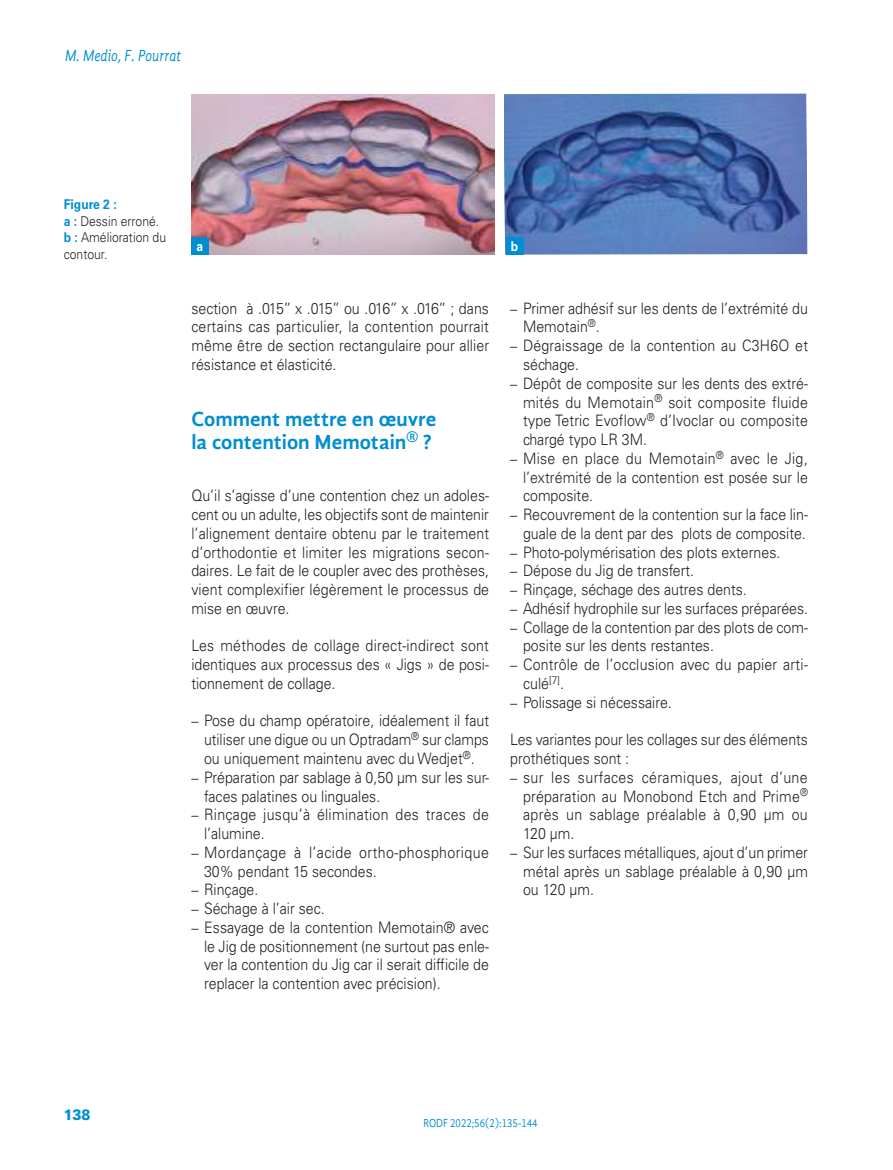
<style>
.page{position:relative;width:893px;height:1170px;background:#fff}
.page>*{position:absolute;margin:0;border:0;box-sizing:border-box;transform-origin:0 0}
.t1{font:700 21px/22.5px "Gandhi Sans";color:#008ed0}
.t2{font:italic 16.5px "Gandhi Sans";color:#008ed0;scale:.82 1}
.t3{font:300 15.75px/18.8px "Univers";color:#241f1f;text-align:justify;scale:.9 1}
.t4{font:300 15.75px/18.8px "Univers";letter-spacing:.03em;color:#241f1f;scale:.9 1}
.t5{font:300 15.75px/18.8px "Univers";letter-spacing:.02em;color:#241f1f;scale:.9 1}
.t6{font:900 15px "Univers";color:#008ed0;scale:.9 1}
.t7{font:300 13.5px/16.5px "Univers";color:#241f1f;scale:.9 1}
.t8{font:700 13.5px "Univers";color:#fff;scale:.9 1}
.t9{font:12px "Gandhi Sans";color:#008ed0;scale:.82 1}
.s1{font-weight:700;color:#008ed0}
.s2{font-family:"Avenir LT Std"}
</style>
<div class="page">
<img style="left:191px;top:94px;width:303px;height:160px">
<img style="left:504px;top:94px;width:303px;height:160px">
<div style="left:506px;top:237px;width:17px;height:17px;background:#008ed0"></div>
<div style="left:191px;top:237px;width:17px;height:17px;background:#008ed0"></div>
<p class="t2" style="left:65px;top:46px;width:143px">M. Medio, F. Pourrat</p>
<p class="t7" style="left:64px;top:196px;width:115px"><span class="s1">Figure 2 :<br>a :</span> Dessin erroné. <span class="s1">b :</span> Amélioration du contour.</p>
<p class="t8" style="left:196px;top:238px;width:9px">a</p>
<p class="t8" style="left:511px;top:238px;width:10px">b</p>
<p class="t3" style="left:191px;top:299px;width:332px">section à .015’’ x .015’’ ou .016’’ x .016’’ ; dans certains cas particulier, la contention pourrait même être de section rectangulaire pour allier résistance et élasticité.</p>
<h1 class="t1" style="left:191px;top:408px;width:246px">Comment mettre en œuvre la contention Memotain<sup>®</sup> ?</h1>
<p class="t3" style="left:191px;top:486px;width:332px">Qu’il s’agisse d’une contention chez un adoles&shy;cent ou un adulte, les objectifs sont de maintenir l’alignement dentaire obtenu par le traitement d’orthodontie et limiter les migrations secon&shy;daires. Le fait de le coupler avec des prothèses, vient complexifier légèrement le processus de mise en œuvre.</p>
<p class="t3" style="left:191px;top:636px;width:332px">Les méthodes de collage direct-indirect sont identiques aux processus des « Jigs » de posi&shy;tionnement de collage.</p>
<p class="t3" style="left:204px;top:711px;width:318px;text-indent:-13px"><span class="s2">–</span> Pose du champ opératoire, idéalement il faut utiliser une digue ou un Optradam<sup>®</sup> sur clamps ou uniquement maintenu avec du Wedjet<sup>®</sup>.</p>
<p class="t3" style="left:204px;top:767px;width:318px;text-indent:-13px"><span class="s2">–</span> Préparation par sablage à 0,50 μm sur les sur&shy;faces palatines ou linguales.</p>
<p class="t5" style="left:204px;top:805px;width:318px;text-indent:-13px"><span class="s2">–</span> Rinçage jusqu’à élimination des traces de l’alumine.</p>
<p class="t4" style="left:204px;top:842px;width:318px;text-indent:-13px"><span class="s2">–</span> Mordançage à l’acide ortho-phosphorique<br>30% pendant 15 secondes.</p>
<p class="t3" style="left:191px;top:880px;width:76px"><span class="s2">–</span> Rinçage.</p>
<p class="t3" style="left:191px;top:899px;width:150px"><span class="s2">–</span> Séchage à l’air sec.</p>
<p class="t3" style="left:204px;top:917px;width:318px;text-indent:-13px"><span class="s2">–</span> Essayage de la contention Memotain® avec le Jig de positionnement (ne surtout pas enle&shy;ver la contention du Jig car il serait difficile de replacer la contention avec précision).</p>
<p class="t3" style="left:523px;top:299px;width:318px;text-indent:-13px"><span class="s2">–</span> Primer adhésif sur les dents de l’extrémité du<br>Memotain<sup>®</sup>.</p>
<p class="t3" style="left:523px;top:336px;width:318px;text-indent:-13px"><span class="s2">–</span> Dégraissage de la contention au C3H6O et séchage.</p>
<p class="t3" style="left:523px;top:374px;width:318px;text-indent:-13px"><span class="s2">–</span> Dépôt de composite sur les dents des extré&shy;mités du Memotain<sup>®</sup> soit composite fluide type Tetric Evoflow<sup>®</sup> d’Ivoclar ou composite chargé typo LR 3M.</p>
<p class="t3" style="left:523px;top:449px;width:318px;text-indent:-13px"><span class="s2">–</span> Mise en place du Memotain<sup>®</sup> avec le Jig, l’extrémité de la contention est posée sur le composite.</p>
<p class="t3" style="left:510px;top:505px;width:332px;text-align:right"><span class="s2">–</span> Recouvrement de la contention sur la face lin&shy;guale de la dent par des plots de composite.</p>
<p class="t3" style="left:510px;top:542px;width:302px"><span class="s2">–</span> Photo-polymérisation des plots externes.</p>
<p class="t3" style="left:510px;top:561px;width:206px"><span class="s2">–</span> Dépose du Jig de transfert.</p>
<p class="t3" style="left:510px;top:580px;width:264px"><span class="s2">–</span> Rinçage, séchage des autres dents.</p>
<p class="t3" style="left:510px;top:599px;width:332px"><span class="s2">–</span> Adhésif hydrophile sur les surfaces préparées.</p>
<p class="t3" style="left:523px;top:617px;width:318px;text-indent:-13px"><span class="s2">–</span> Collage de la contention par des plots de com&shy;posite sur les dents restantes.</p>
<p class="t3" style="left:523px;top:655px;width:318px;text-indent:-13px"><span class="s2">–</span> Contrôle de l’occlusion avec du papier arti&shy;culé<sup>[7]</sup>.</p>
<p class="t3" style="left:510px;top:692px;width:181px"><span class="s2">–</span> Polissage si nécessaire.</p>
<p class="t3" style="left:510px;top:730px;width:332px">Les variantes pour les collages sur des éléments prothétiques sont :</p>
<p class="t3" style="left:523px;top:767px;width:318px;text-indent:-13px"><span class="s2">–</span> sur les surfaces céramiques, ajout d’une préparation au Monobond Etch and Prime<sup>® </sup>après un sablage préalable à 0,90 μm ou 120 μm.</p>
<p class="t3" style="left:523px;top:842px;width:318px;text-indent:-13px"><span class="s2">–</span> Sur les surfaces métalliques, ajout d’un primer métal après un sablage préalable à 0,90 μm ou 120 μm.</p>
<p class="t6" style="left:64px;top:1105px;width:31px">138</p>
<p class="t9" style="left:424px;top:1116px;width:141px">RODF 2022;56(2):135-144</p>
</div>
